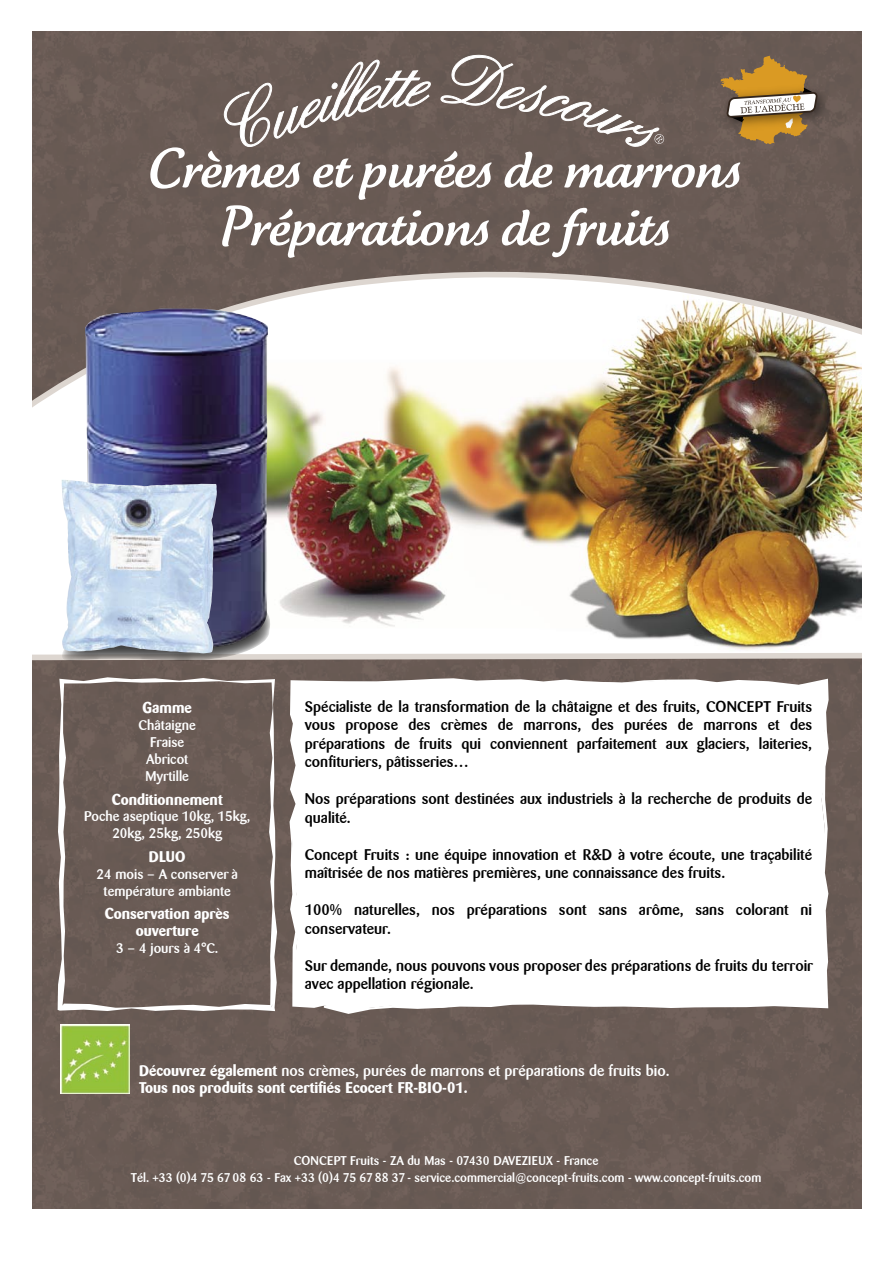
<style>
.page{position:relative;width:893px;height:1263px;background:#fff}
.page>*{position:absolute;margin:0;border:0;box-sizing:border-box;transform-origin:0 0}
.t1{font:500 15.45px/18.5px "Barmeno";color:#000}
.t2{font:700 15.45px/16.8px "Barmeno";color:#fff}
.t3{font:500 13.95px/16.8px "Barmeno";color:#fff;text-align:center}
.t4{font:500 12.6px/16.8px "Barmeno";color:#fff;text-align:center}
.s1{font-weight:500}
</style>
<div class="page">
<div style="left:33px;top:31px;width:829px;height:1178px;background:#695a54"></div>
<img style="left:33px;top:232px;width:829px;height:431px">
<svg style="left:290px;top:678px;width:539px;height:336px"></svg>
<svg style="left:58px;top:677px;width:219px;height:334px;background:#72645e"></svg>
<img style="left:83px;top:304px;width:191px;height:357px">
<img style="left:62px;top:479px;width:155px;height:174px">
<img style="left:60px;top:1024px;width:70px;height:70px">
<img style="left:818px;top:79px;width:18px;height:57px">
<svg style="left:150px;top:55px;width:668px;height:204px;background:#80736b"></svg>
<p class="t2" style="left:143px;top:699px;width:51px">Gamme</p>
<p class="t3" style="left:139px;top:717px;width:59px">Châtaigne<br>Fraise<br>Abricot<br>Myrtille</p>
<p class="t2" style="left:112px;top:791px;width:113px">Conditionnement</p>
<p class="t3" style="left:84px;top:808px;width:168px">Poche aseptique 10kg, 15kg,<br>20kg, 25kg, 250kg</p>
<p class="t2" style="left:149px;top:848px;width:38px">DLUO</p>
<p class="t3" style="left:96px;top:865px;width:143px">24 mois – A conserver à température ambiante</p>
<p class="t2" style="left:105px;top:905px;width:126px;text-align:center">Conservation après ouverture</p>
<p class="t3" style="left:116px;top:940px;width:104px">3 – 4 jours à 4°C.</p>
<p class="t1" style="left:305px;top:697px;width:509px;text-align:justify">Spécialiste de la transformation de la châtaigne et des fruits, CONCEPT Fruits vous propose des crèmes de marrons, des purées de marrons et des préparations de fruits qui conviennent parfaitement aux glaciers, laiteries, confituriers, pâtisseries…</p>
<p class="t1" style="left:305px;top:790px;width:509px">Nos préparations sont destinées aux industriels à la recherche de produits de qualité.</p>
<p class="t1" style="left:305px;top:845px;width:509px">Concept Fruits : une équipe innovation et R&amp;D à votre écoute, une traçabilité maîtrisée de nos matières premières, une connaissance des fruits.</p>
<p class="t1" style="left:305px;top:901px;width:509px">100% naturelles, nos préparations sont sans arôme, sans colorant ni conservateur.</p>
<p class="t1" style="left:305px;top:956px;width:510px">Sur demande, nous pouvons vous proposer des préparations de fruits du terroir avec appellation régionale.</p>
<p class="t2" style="left:139px;top:1063px;width:532px">Découvrez également <span class="s1">nos crèmes, purées de marrons et préparations de fruits bio.<br></span>Tous nos produits sont certifiés Ecocert FR-BIO-01.</p>
<p class="t4" style="left:131px;top:1152px;width:632px">CONCEPT Fruits - ZA du Mas - 07430 DAVEZIEUX - France<br>Tél. +33 (0)4 75 67 08 63 - Fax +33 (0)4 75 67 88 37 - service.commercial@concept-fruits.com - www.concept-fruits.com</p>
</div>
